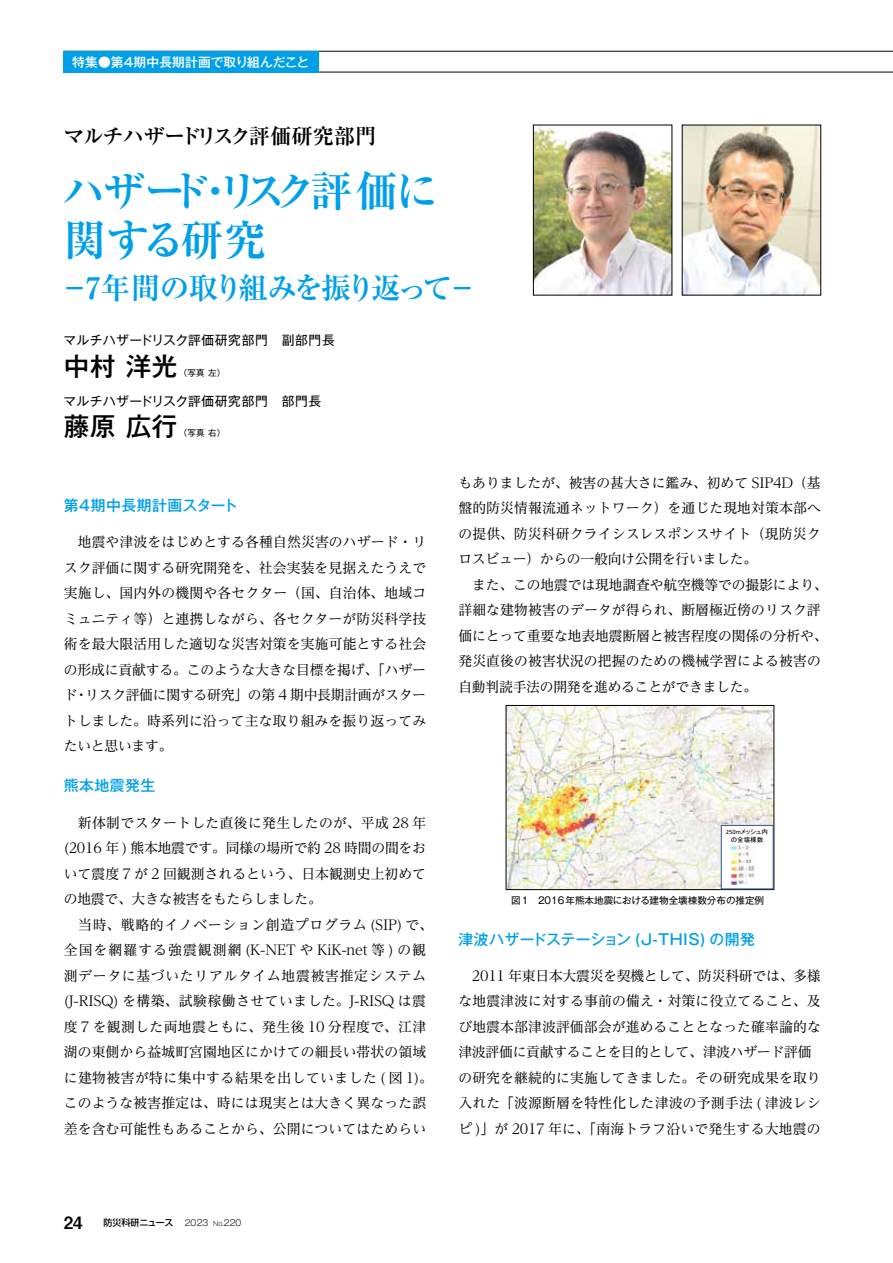
<style>
.page{position:relative;width:893px;height:1263px;background:#fff}
.page>*{position:absolute;margin:0;border:0;box-sizing:border-box;transform-origin:0 0}
.t1{font:700 42.45px/48.9px "Ryumin Pro";letter-spacing:-.08em;color:#00a0e9}
.t2{font:700 29.7px "Ryumin Pro";letter-spacing:-.095em;color:#00a0e9}
.t3{font:500 25.5px "Gothic MB101 Pro";letter-spacing:.03em;color:#000}
.t4{font:700 21.3px "Ryumin Pro";letter-spacing:-.045em;color:#000}
.t5{font:500 14.85px "Gothic MB101 Pr 6";letter-spacing:.03em;color:#00a0e9}
.t6{font:500 14.85px "Gothic MB101 Pr 6";letter-spacing:.005em;color:#00a0e9}
.t7{font:13.8px/25.5px "Reim Pro";letter-spacing:.01em;color:#000}
.t8{font:12.75px "Gothic MB101 Pro";letter-spacing:.04em;color:#000}
.t9{font:500 12.75px "Gothic MB101 Pro";letter-spacing:.01em;color:#fff}
.t10{font:11.7px "MS P Gothic";color:#000}
.t11{font:9.6px "Gothic MB101 Pro";color:#000}
.t12{font:500 9px "Shin Go Pro";letter-spacing:-.01em;color:#000}
.t13{font:8.55px "Gothic MB101 Pro";color:#000}
.t14{font:6.45px/7.8px "MS P Gothic";color:#000;text-align:center}
.s1{font-family:"Midashi Go Pro MB31";font-weight:400;font-size:16.95px}
.s2{font-weight:300;font-size:8.55px}
.s3{font-family:"Gothic MB101 Pro";font-weight:300;font-size:8.55px}
.s4{font-family:"Gothic MB101 Pro";font-weight:300;font-size:6.45px}
.s5{font-family:"Calibri"}
</style>
<div class="page">
<svg style="left:319px;top:51px;width:574px;height:21px"></svg>
<div style="left:64px;top:51px;width:255px;height:21px;background:#00a0e9"></div>
<img style="left:684px;top:127px;width:135px;height:166px">
<img style="left:535px;top:127px;width:135px;height:166px">
<img style="left:508px;top:707px;width:264px;height:181px">
<div style="left:506px;top:705px;width:268px;height:185px;border:1px solid #000"></div>
<div style="left:721px;top:825px;width:52px;height:64px;background:#fff"></div>
<div style="left:721px;top:825px;width:52px;height:64px;border:1px solid #2f528f"></div>
<img style="left:730px;top:845px;width:25px;height:39px">
<p class="t9" style="left:72px;top:51px;width:238px">特集●第4期中長期計画で取り組んだこと</p>
<h3 class="t4" style="left:63px;top:119px;width:315px">マルチハザードリスク評価研究部門</h3>
<h1 class="t1" style="left:63px;top:164px;width:377px">ハザード・リスク評価に関する研究</h1>
<h2 class="t2" style="left:60px;top:265px;width:419px">－7年間の取り組みを振り返って－</h2>
<p class="t8" style="left:64px;top:330px;width:273px">マルチハザードリスク評価研究部門　副部門長</p>
<h3 class="t3" style="left:64px;top:345px;width:115px">中村 洋光</h3>
<p class="t13" style="left:179px;top:365px;width:48px">（写真 左）</p>
<p class="t8" style="left:64px;top:391px;width:259px">マルチハザードリスク評価研究部門　部門長</p>
<h3 class="t3" style="left:64px;top:406px;width:115px">藤原 広行</h3>
<p class="t13" style="left:179px;top:426px;width:48px">（写真 右）</p>
<p class="t6" style="left:64px;top:493px;width:176px">第４期中長期計画スタート</p>
<p class="t7" style="left:64px;top:529px;width:364px;text-align:justify">　地震や津波をはじめとする各種自然災害のハザード・リスク評価に関する研究開発を、社会実装を見据えたうえで実施し、国内外の機関や各セクター（国、自治体、地域コミュニティ等）と連携しながら、各セクターが防災科学技術を最大限活用した適切な災害対策を実施可能とする社会の形成に貢献する。このような大きな目標を掲げ、「ハザード・リスク評価に関する研究」の第 4 期中長期計画がスタートしました。時系列に沿って主な取り組みを振り返ってみたいと思います。</p>
<p class="t5" style="left:64px;top:773px;width:93px">熊本地震発生</p>
<p class="t7" style="left:64px;top:809px;width:371px">　新体制でスタートした直後に発生したのが、平成 28 年(2016 年 ) 熊本地震です。同様の場所で約 28 時間の間をおいて震度 7 が 2 回観測されるという、日本観測史上初めての地震で、大きな被害をもたらしました。<br>　当時、戦略的イノベーション創造プログラム (SIP) で、全国を網羅する強震観測網 (K-NET や KiK-net 等 ) の観測データに基づいたリアルタイム地震被害推定システム(J-RISQ) を構築、試験稼働させていました。J-RISQ は震度 7 を観測した両地震ともに、発生後 10 分程度で、江津湖の東側から益城町宮園地区にかけての細長い帯状の領域に建物被害が特に集中する結果を出していました ( 図 1)。このような被害推定は、時には現実とは大きく異なった誤差を含む可能性もあることから、公開についてはためらい</p>
<p class="t12" style="left:64px;top:1215px;width:179px"><span class="s1">24</span> 防災科研ニュース <span class="s2">　</span><span class="s3">2023</span> <span class="s4">No</span><span class="s3">.220</span></p>
<p class="t7" style="left:458px;top:469px;width:371px">もありましたが、被害の甚大さに鑑み、初めて SIP4D（基盤的防災情報流通ネットワーク）を通じた現地対策本部への提供、防災科研クライシスレスポンスサイト（現防災クロスビュー）からの一般向け公開を行いました。<br>　また、この地震では現地調査や航空機等での撮影により、詳細な建物被害のデータが得られ、断層極近傍のリスク評価にとって重要な地表地震断層と被害程度の関係の分析や、発災直後の被害状況の把握のための機械学習による被害の自動判読手法の開発を進めることができました。</p>
<p class="t14" style="left:726px;top:828px;width:44px"><span class="s5">250m</span>メッシュ内の全壊棟数</p>
<p class="t11" style="left:511px;top:893px;width:255px">図1　2016年熊本地震における建物全壊棟数分布の推定例</p>
<p class="t10" style="left:498px;top:897px;width:290px">図1 2016年熊本地震における建物全壊棟数分布の推定例</p>
<p class="t5" style="left:458px;top:926px;width:298px">津波ハザードステーション (J-THIS) の開発</p>
<p class="t7" style="left:458px;top:963px;width:364px">　2011 年東日本大震災を契機として、防災科研では、多様な地震津波に対する事前の備え・対策に役立てること、及び地震本部津波評価部会が進めることとなった確率論的な津波評価に貢献することを目的として、津波ハザード評価の研究を継続的に実施してきました。その研究成果を取り入れた「波源断層を特性化した津波の予測手法 ( 津波レシピ )」が 2017 年に、「南海トラフ沿いで発生する大地震の</p>
</div>
